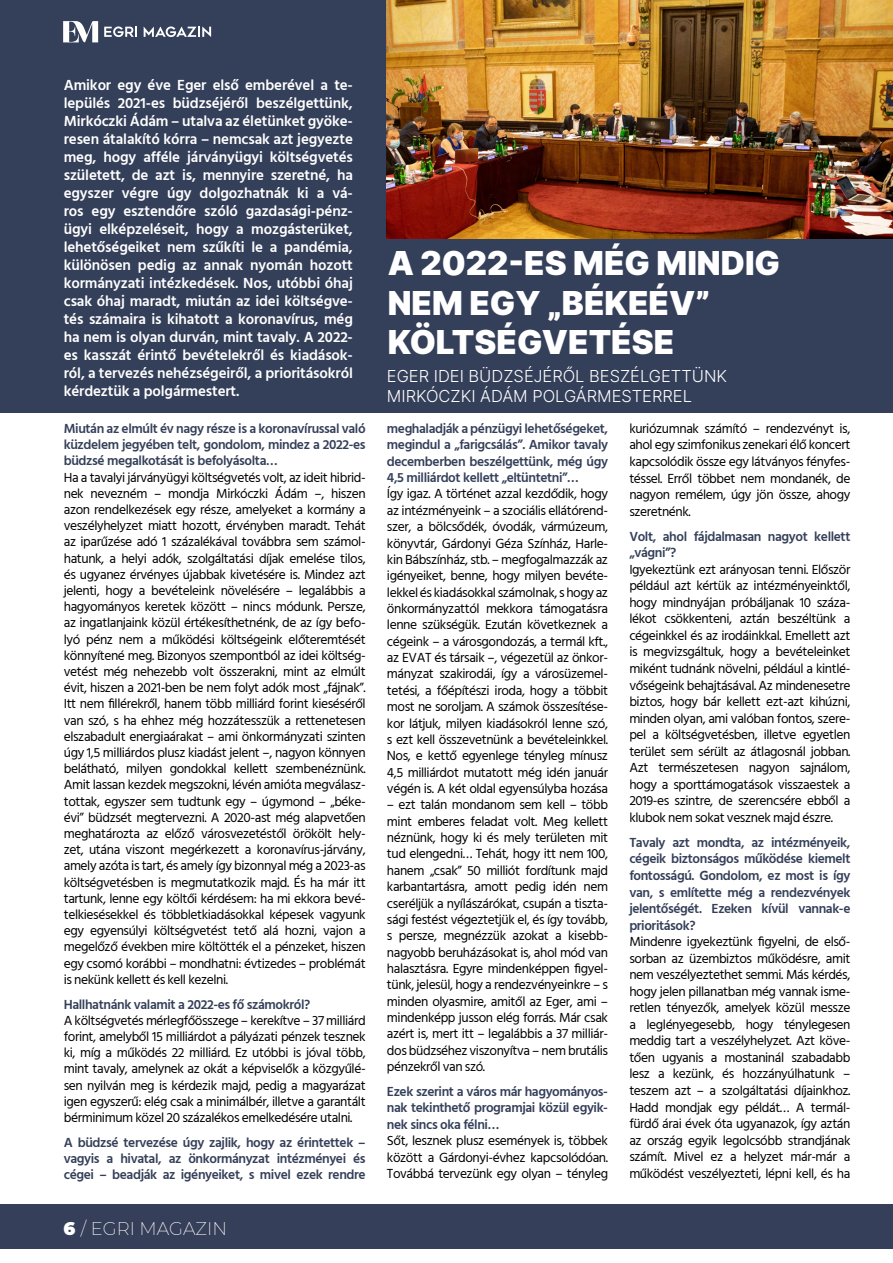
<style>
.page{position:relative;width:893px;height:1263px;background:#fff}
.page>*{position:absolute;margin:0;border:0;box-sizing:border-box;transform-origin:0 0}
.t1{font:900 33px/39.6px "Inter";color:#fff}
.t2{font:200 18px "Montserrat";color:#fff}
.t3{font:300 16.5px/19.8px "Inter";color:#fff}
.t4{font:600 15px/18px "Hind Siliguri";letter-spacing:-.01em;color:#fff;text-align:justify}
.t5{font:13.5px/16.2px "Hind Siliguri";letter-spacing:-.03em;color:#000;text-align:justify}
.t6{font:600 13.5px/16.5px "Hind Siliguri";letter-spacing:-.03em;color:#343f59;text-align:justify}
.s1{font-weight:900}
</style>
<div class="page">
<div style="left:0;top:0;width:893px;height:412px;background:#343f59"></div>
<div style="left:0;top:1204px;width:893px;height:44px;background:#363f59"></div>
<img style="left:387px;top:0;width:506px;height:239px">
<svg style="left:63px;top:21px;width:35px;height:21px"></svg>
<svg style="left:104px;top:26px;width:33px;height:11px"></svg>
<svg style="left:144px;top:26px;width:67px;height:11px"></svg>
<p class="t4" style="left:64px;top:77px;width:291px">Amikor egy éve Eger első emberével a te&shy;lepülés 2021-es büdzséjéről beszélgettünk, Mirkóczki Ádám – utalva az életünket gyöke&shy;resen átalakító kórra – nemcsak azt jegyezte meg, hogy afféle járványügyi költségvetés született, de azt is, mennyire szeretné, ha egyszer végre úgy dolgozhatnák ki a vá&shy;ros egy esztendőre szóló gazdasági-pénz&shy;ügyi elképzeléseit, hogy a mozgásterüket, lehetőségeiket nem szűkíti le a pandémia, különösen pedig az annak nyomán hozott kormányzati intézkedések. Nos, utóbbi óhaj csak óhaj maradt, miután az idei költségve&shy;tés számaira is kihatott a koronavírus, még ha nem is olyan durván, mint tavaly. A 2022- es kasszát érintő bevételekről és kiadások&shy;ról, a tervezés nehézségeiről, a prioritásokról kérdeztük a polgármestert.</p>
<p class="t6" style="left:64px;top:421px;width:303px">Miután az elmúlt év nagy része is a koronavírussal való küzdelem jegyében telt, gondolom, mindez a 2022-es büdzsé megalkotását is befolyásolta…</p>
<p class="t5" style="left:64px;top:470px;width:303px">Ha a tavalyi járványügyi költségvetés volt, az ideit hibrid&shy;nek nevezném – mondja Mirkóczki Ádám –, hiszen azon rendelkezések egy része, amelyeket a kormány a veszélyhelyzet miatt hozott, érvényben maradt. Tehát az iparűzése adó 1 százalékával továbbra sem számol&shy;hatunk, a helyi adók, szolgáltatási díjak emelése tilos, és ugyanez érvényes újabbak kivetésére is. Mindez azt jelenti, hogy a bevételeink növelésére – legalábbis a hagyományos keretek között – nincs módunk. Persze, az ingatlanjaink közül értékesíthetnénk, de az így befo&shy;lyó pénz nem a működési költségeink előteremtését könnyítené meg. Bizonyos szempontból az idei költség&shy;vetést még nehezebb volt összerakni, mint az elmúlt évit, hiszen a 2021-ben be nem folyt adók most „fájnak”.<br>Itt nem fillérekről, hanem több milliárd forint kieséséről van szó, s ha ehhez még hozzátesszük a rettenetesen elszabadult energiaárakat – ami önkormányzati szinten úgy 1,5 milliárdos plusz kiadást jelent –, nagyon könnyen belátható, milyen gondokkal kellett szembenéznünk.<br>Amit lassan kezdek megszokni, lévén amióta megválasz&shy;tottak, egyszer sem tudtunk egy – úgymond – „béke&shy;évi” büdzsét megtervezni. A 2020-ast még alapvetően meghatározta az előző városvezetéstől örökölt hely&shy;zet, utána viszont megérkezett a koronavírus-járvány, amely azóta is tart, és amely így bizonnyal még a 2023-as költségvetésben is megmutatkozik majd. És ha már itt tartunk, lenne egy költői kérdésem: ha mi ekkora bevé&shy;telkiesésekkel és többletkiadásokkal képesek vagyunk egy egyensúlyi költségvetést tető alá hozni, vajon a megelőző években mire költötték el a pénzeket, hiszen egy csomó korábbi – mondhatni: évtizedes – problémát is nekünk kellett és kell kezelni.</p>
<p class="t6" style="left:64px;top:996px;width:248px">Hallhatnánk valamit a 2022-es fő számokról?</p>
<p class="t5" style="left:64px;top:1013px;width:303px">A költségvetés mérlegfőösszege – kerekítve – 37 milliárd forint, amelyből 15 milliárdot a pályázati pénzek tesznek ki, míg a működés 22 milliárd. Ez utóbbi is jóval több, mint tavaly, amelynek az okát a képviselők a közgyűlé&shy;sen nyilván meg is kérdezik majd, pedig a magyarázat igen egyszerű: elég csak a minimálbér, illetve a garantált bérminimum közel 20 százalékos emelkedésére utalni.</p>
<p class="t6" style="left:64px;top:1135px;width:303px">A büdzsé tervezése úgy zajlik, hogy az érintettek – vagyis a hivatal, az önkormányzat intézményei és cégei – beadják az igényeiket, s mivel ezek rendre</p>
<h2 class="t2" style="left:64px;top:1216px;width:165px"><span class="s1">6</span> / EGRI MAGAZIN</h2>
<h1 class="t1" style="left:388px;top:243px;width:394px">A 2022-ES MÉG MINDIG<br>NEM EGY „BÉKEÉV”<br>KÖLTSÉGVETÉSE</h1>
<p class="t3" style="left:387px;top:366px;width:342px">EGER IDEI BÜDZSÉJÉRŐL BESZÉLGETTÜNK<br>MIRKÓCZKI ÁDÁM POLGÁRMESTERREL</p>
<p class="t6" style="left:387px;top:421px;width:223px">meghaladják a pénzügyi lehetőségeket, megindul a „farigcsálás”. Amikor tavaly decemberben beszélgettünk, még úgy 4,5 milliárdot kellett „eltüntetni”…</p>
<p class="t5" style="left:387px;top:487px;width:223px">Így igaz. A történet azzal kezdődik, hogy az intézményeink – a szociális ellátórend&shy;szer, a bölcsődék, óvodák, vármúzeum, könyvtár, Gárdonyi Géza Színház, Harle&shy;kin Bábszínház, stb. – megfogalmazzák az igényeiket, benne, hogy milyen bevéte&shy;lekkel és kiadásokkal számolnak, s hogy az önkormányzattól mekkora támogatásra lenne szükségük. Ezután következnek a cégeink – a városgondozás, a termál kft., az EVAT és társaik –, végezetül az önkor&shy;mányzat szakirodái, így a városüzemel&shy;tetési, a főépítészi iroda, hogy a többit most ne soroljam. A számok összesítése&shy;kor látjuk, milyen kiadásokról lenne szó, s ezt kell összevetnünk a bevételeinkkel.<br>Nos, e kettő egyenlege tényleg mínusz 4,5 milliárdot mutatott még idén január végén is. A két oldal egyensúlyba hozása</p>
<p class="t5" style="left:387px;top:797px;width:223px">– ezt talán mondanom sem kell – több mint emberes feladat volt. Meg kellett néznünk, hogy ki és mely területen mit tud elengedni… Tehát, hogy itt nem 100, hanem „csak” 50 milliót fordítunk majd karbantartásra, amott pedig idén nem cseréljük a nyílászárókat, csupán a tiszta&shy;sági festést végeztetjük el, és így tovább, s persze, megnézzük azokat a kisebb&shy;nagyobb beruházásokat is, ahol mód van halasztásra. Egyre mindenképpen figyel&shy;tünk, jelesül, hogy a rendezvényeinkre – s minden olyasmire, amitől az Eger, ami – mindenképp jusson elég forrás. Már csak azért is, mert itt – legalábbis a 37 milliár&shy;dos büdzséhez viszonyítva – nem brutális pénzekről van szó.</p>
<p class="t6" style="left:387px;top:1084px;width:223px">Ezek szerint a város már hagyományos&shy;nak tekinthető programjai közül egyik&shy;nek sincs oka félni…</p>
<p class="t5" style="left:387px;top:1133px;width:223px">Sőt, lesznek plusz események is, többek között a Gárdonyi-évhez kapcsolódóan.<br>Továbbá tervezünk egy olyan – tényleg</p>
<p class="t5" style="left:629px;top:421px;width:223px">kuriózumnak számító – rendezvényt is, ahol egy szimfonikus zenekari élő koncert kapcsolódik össze egy látványos fényfes&shy;téssel. Erről többet nem mondanék, de nagyon remélem, úgy jön össze, ahogy szeretnénk.</p>
<p class="t6" style="left:629px;top:528px;width:223px">Volt, ahol fájdalmasan nagyot kellett „vágni”?</p>
<p class="t5" style="left:629px;top:562px;width:223px">Igyekeztünk ezt arányosan tenni. Először például azt kértük az intézményeinktől, hogy mindnyájan próbáljanak 10 száza&shy;lékot csökkenteni, aztán beszéltünk a cégeinkkel és az irodáinkkal. Emellett azt is megvizsgáltuk, hogy a bevételeinket miként tudnánk növelni, például a kintlé&shy;vőségeink behajtásával. Az mindenesetre biztos, hogy bár kellett ezt-azt kihúzni, minden olyan, ami valóban fontos, szere&shy;pel a költségvetésben, illetve egyetlen terület sem sérült az átlagosnál jobban.<br>Azt természetesen nagyon sajnálom, hogy a sporttámogatások visszaestek a 2019-es szintre, de szerencsére ebből a klubok nem sokat vesznek majd észre.</p>
<p class="t6" style="left:629px;top:835px;width:223px">Tavaly azt mondta, az intézményeik, cégeik biztonságos működése kiemelt fontosságú. Gondolom, ez most is így van, s említette még a rendezvények jelentőségét. Ezeken kívül vannak-e prioritások?</p>
<p class="t5" style="left:629px;top:934px;width:223px">Mindenre igyekeztünk figyelni, de első&shy;sorban az üzembiztos működésre, amit nem veszélyeztethet semmi. Más kérdés, hogy jelen pillanatban még vannak isme&shy;retlen tényezők, amelyek közül messze a leglényegesebb, hogy ténylegesen meddig tart a veszélyhelyzet. Azt köve&shy;tően ugyanis a mostaninál szabadabb lesz a kezünk, és hozzányúlhatunk – teszem azt – a szolgáltatási díjainkhoz.<br>Hadd mondjak egy példát… A termál&shy;fürdő árai évek óta ugyanazok, így aztán az ország egyik legolcsóbb strandjának számít. Mivel ez a helyzet már-már a működést veszélyezteti, lépni kell, és ha</p>
</div>
